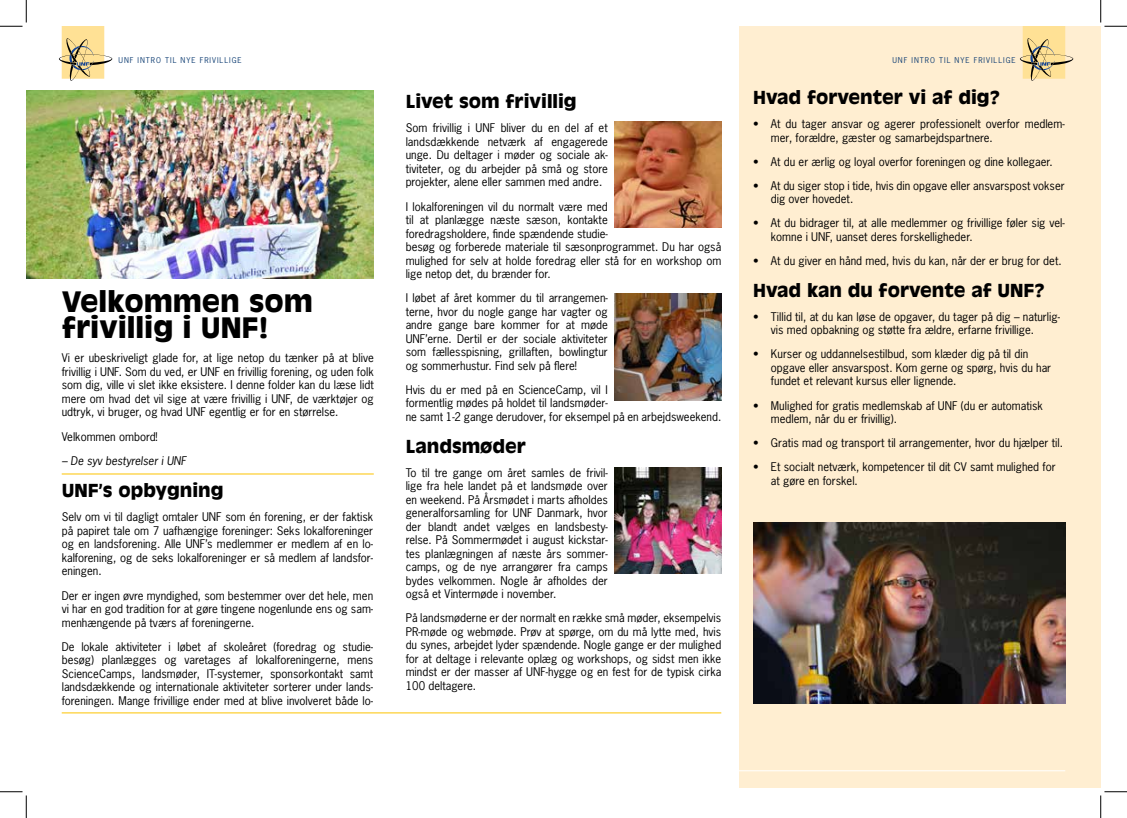
<style>
.page{position:relative;width:1127px;height:818px;background:#fff}
.page>*{position:absolute;margin:0;border:0;box-sizing:border-box;transform-origin:0 0}
.t1{font:700 27.5px/26.2px "Antique Olive";color:#000}
.t2{font:700 17.5px "Antique Olive";color:#000}
.t3{font:11.25px/13.5px "News Gothic Std";color:#000}
.t4{font:italic 11.25px "News Gothic Std";color:#000}
.t5{font:7.5px "News Gothic Std";letter-spacing:.13em;color:#0d3c72}
</style>
<div class="page">
<img style="left:26px;top:90px;width:347px;height:188px">
<div style="left:738px;top:26px;width:362px;height:762px;background:#ffeed1"></div>
<div style="left:1023px;top:26px;width:41px;height:52px;background:#ffe195"></div>
<svg style="left:1019px;top:38px;width:53px;height:43px"></svg>
<div style="left:62px;top:26px;width:42px;height:52px;background:#ffe195"></div>
<svg style="left:59px;top:38px;width:53px;height:43px"></svg>
<hr style="left:62px;top:770px;width:1002px;height:1px;background:#fff">
<hr style="left:62px;top:474px;width:311px;height:1px;background:#fdc300">
<hr style="left:62px;top:712px;width:659px;height:1px;background:#fdc300">
<img style="left:614px;top:467px;width:107px;height:107px">
<img style="left:614px;top:294px;width:107px;height:106px">
<img style="left:753px;top:523px;width:311px;height:180px">
<img style="left:614px;top:121px;width:107px;height:106px">
<svg style="left:0;top:0;width:27px;height:27px"></svg>
<svg style="left:0;top:791px;width:27px;height:27px"></svg>
<svg style="left:1100px;top:0;width:26px;height:27px"></svg>
<svg style="left:1100px;top:791px;width:26px;height:27px"></svg>
<p class="t5" style="left:118px;top:56px;width:125px">UNF INTRO TIL NYE FRIVILLIGE</p>
<h1 class="t1" style="left:62px;top:288px;width:253px">Velkommen som frivillig i UNF!</h1>
<p class="t3" style="left:62px;top:351px;width:313px;text-align:justify">Vi er ubeskriveligt glade for, at lige netop du tænker på at blive frivillig i UNF. Som du ved, er UNF en frivillig forening, og uden folk som dig, ville vi slet ikke eksistere. I denne folder kan du læse lidt mere om hvad det vil sige at være frivillig i UNF, de værktøjer og udtryk, vi bruger, og hvad UNF egentlig er for en størrelse.</p>
<p class="t3" style="left:62px;top:429px;width:97px">Velkommen ombord!</p>
<p class="t4" style="left:62px;top:453px;width:126px">– De syv bestyrelser i UNF</p>
<h2 class="t2" style="left:62px;top:479px;width:163px">UNF’s opbygning</h2>
<p class="t3" style="left:62px;top:510px;width:313px;text-align:justify">Selv om vi til dagligt omtaler UNF som én forening, er der faktisk på papiret tale om 7 uafhængige foreninger: Seks lokalforeninger og en landsforening. Alle UNF’s medlemmer er medlem af en lo&shy;kalforening, og de seks lokalforeninger er så medlem af landsfor&shy;eningen.</p>
<p class="t3" style="left:62px;top:588px;width:313px;text-align:justify">Der er ingen øvre myndighed, som bestemmer over det hele, men vi har en god tradition for at gøre tingene nogenlunde ens og sam&shy;menhængende på tværs af foreningerne.</p>
<p class="t3" style="left:62px;top:639px;width:313px;text-align:justify">De lokale aktiviteter i løbet af skoleåret (foredrag og studie&shy;besøg) planlægges og varetages af lokalforeningerne, mens ScienceCamps, landsmøder, IT-systemer, sponsorkontakt samt landsdækkende og internationale aktiviteter sorterer under lands&shy;foreningen. Mange frivillige ender med at blive involveret både lo-</p>
<h2 class="t2" style="left:405px;top:90px;width:172px">Livet som frivillig</h2>
<p class="t3" style="left:405px;top:121px;width:203px;text-align:justify">Som frivillig i UNF bliver du en del af et landsdækkende netværk af engagerede unge. Du deltager i møder og sociale ak&shy;tiviteter, og du arbejder på små og store projekter, alene eller sammen med andre.</p>
<p class="t3" style="left:405px;top:199px;width:317px">I lokalforeningen vil du normalt være med<br>til at planlægge næste sæson, kontakte<br>foredragsholdere, finde spændende studie-<br>besøg og forberede materiale til sæsonprogrammet. Du har også mulighed for selv at holde foredrag eller stå for en workshop om lige netop det, du brænder for.</p>
<p class="t3" style="left:405px;top:291px;width:203px;text-align:justify">I løbet af året kommer du til arrangemen&shy;terne, hvor du nogle gange har vagter og andre gange bare kommer for at møde UNF’erne. Dertil er der sociale aktiviteter som fællesspisning, grillaften, bowlingtur og sommerhustur. Find selv på flere!</p>
<p class="t3" style="left:405px;top:383px;width:317px">Hvis du er med på en ScienceCamp, vil I<br>formentlig mødes på holdet til landsmøder-<br>ne samt 1-2 gange derudover, for eksempel på en arbejdsweekend.</p>
<h2 class="t2" style="left:405px;top:434px;width:122px">Landsmøder</h2>
<p class="t3" style="left:405px;top:465px;width:203px;text-align:justify">To til tre gange om året samles de frivil&shy;lige fra hele landet på et landsmøde over en weekend. På Årsmødet i marts afholdes generalforsamling for UNF Danmark, hvor der blandt andet vælges en landsbesty&shy;relse. På Sommermødet i august kickstar&shy;tes planlægningen af næste års sommer&shy;camps, og de nye arrangører fra camps bydes velkommen. Nogle år afholdes der også et Vintermøde i november.</p>
<p class="t3" style="left:405px;top:611px;width:317px;text-align:justify">På landsmøderne er der normalt en række små møder, eksempelvis PR-møde og webmøde. Prøv at spørge, om du må lytte med, hvis du synes, arbejdet lyder spændende. Nogle gange er der mulighed for at deltage i relevante oplæg og workshops, og sidst men ikke mindst er der masser af UNF-hygge og en fest for de typisk cirka 100 deltagere.</p>
<p class="t5" style="left:892px;top:56px;width:125px">UNF INTRO TIL NYE FRIVILLIGE</p>
<h2 class="t2" style="left:753px;top:85px;width:248px">Hvad forventer vi af dig?</h2>
<p class="t3" style="left:770px;top:117px;width:295px;text-indent:-18px">• At du tager ansvar og agerer professionelt overfor medlem&shy;mer, forældre, gæster og samarbejdspartnere.</p>
<p class="t3" style="left:753px;top:155px;width:301px">• At du er ærlig og loyal overfor foreningen og dine kollegaer.</p>
<p class="t3" style="left:770px;top:179px;width:295px;text-indent:-18px">• At du siger stop i tide, hvis din opgave eller ansvarspost vokser dig over hovedet.</p>
<p class="t3" style="left:770px;top:216px;width:295px;text-indent:-18px">• At du bidrager til, at alle medlemmer og frivillige føler sig vel&shy;komne i UNF, uanset deres forskelligheder.</p>
<p class="t3" style="left:753px;top:254px;width:310px">• At du giver en hånd med, hvis du kan, når der er brug for det.</p>
<h2 class="t2" style="left:753px;top:278px;width:293px">Hvad kan du forvente af UNF?</h2>
<p class="t3" style="left:770px;top:310px;width:290px;text-indent:-18px">• Tillid til, at du kan løse de opgaver, du tager på dig – naturlig&shy;vis med opbakning og støtte fra ældre, erfarne frivillige.</p>
<p class="t3" style="left:770px;top:347px;width:282px;text-indent:-18px">• Kurser og uddannelsestilbud, som klæder dig på til din opgave eller ansvarspost. Kom gerne og spørg, hvis du har fundet et relevant kursus eller lignende.</p>
<p class="t3" style="left:770px;top:398px;width:273px;text-indent:-18px">• Mulighed for gratis medlemskab af UNF (du er automatisk medlem, når du er frivillig).</p>
<p class="t3" style="left:753px;top:436px;width:311px">• Gratis mad og transport til arrangementer, hvor du hjælper til.</p>
<p class="t3" style="left:770px;top:460px;width:286px;text-indent:-18px">• Et socialt netværk, kompetencer til dit CV samt mulighed for at gøre en forskel.</p>
</div>
